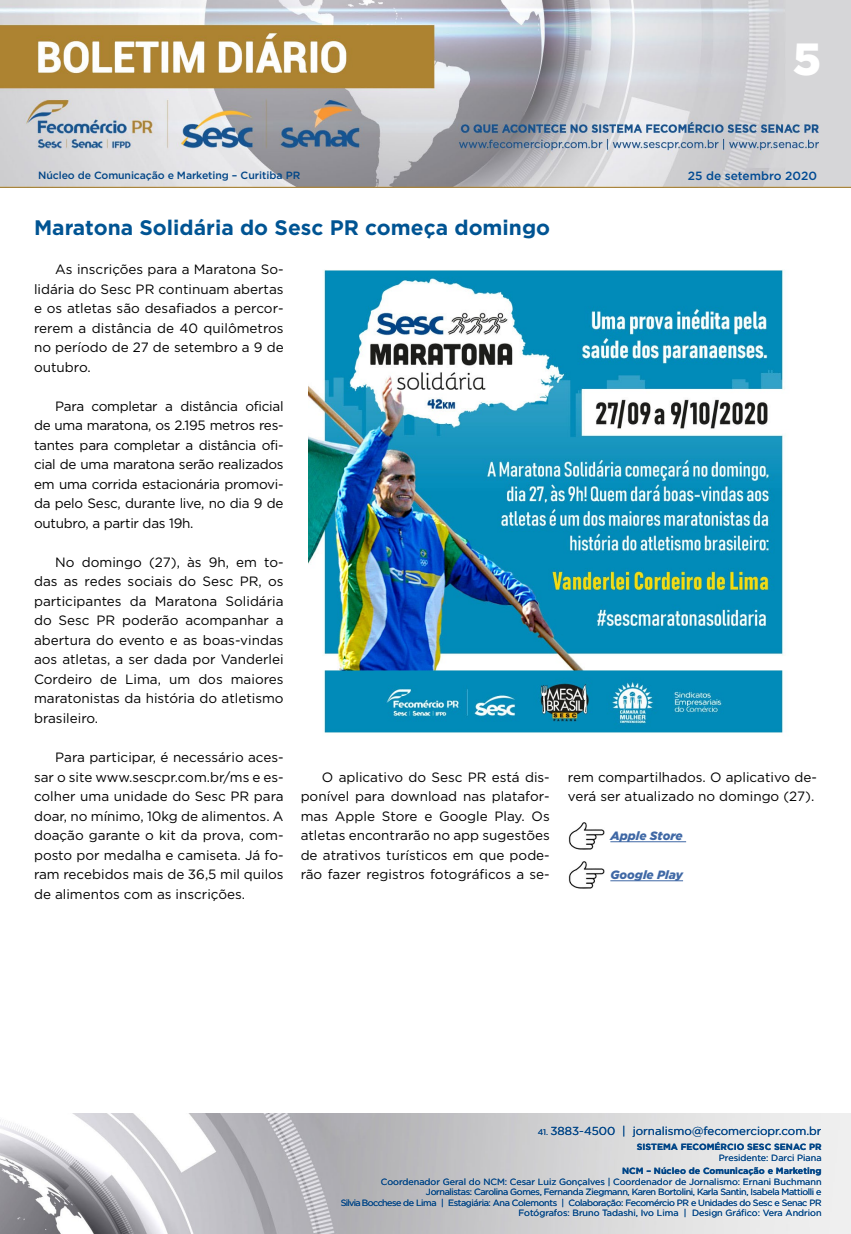
<style>
.page{position:relative;width:851px;height:1234px;background:#fff}
.page>*{position:absolute;margin:0;border:0;box-sizing:border-box;transform-origin:0 0}
.t1{font:900 45px "Gotham";color:#fff}
.t2{font:700 21px "Gotham";color:#005493}
.t3{font:13.5px/19.5px "Gotham";color:#000;text-align:justify}
.t4{font:italic 900 12px "Gotham";color:#3f68a5}
.t5{font:500 11.85px "Gotham";color:#004a93}
.t6{font:11.55px "Gotham";color:#004587}
.t7{font:500 10.5px "Gotham";letter-spacing:-.01em;color:#004587}
.t8{font:9px/10.5px "Gotham";letter-spacing:-.04em;color:#004587;text-align:right}
.t9{font:700 9px "Gotham";color:#004587}
.t10{font:9px "Gotham";color:#004587}
.s1{font-size:8.25px}
</style>
<div class="page">
<img style="left:0;top:0;width:850px;height:188px">
<img style="left:0;top:1113px;width:850px;height:120px">
<hr style="left:610px;top:841px;width:76px;height:1px;background:#3f68a5">
<hr style="left:610px;top:880px;width:73px;height:1px;background:#3f68a5">
<img style="left:308px;top:270px;width:475px;height:463px">
<img style="left:569px;top:822px;width:35px;height:27px">
<img style="left:569px;top:861px;width:35px;height:27px">
<h1 class="t1" style="left:792px;top:28px;width:30px">5</h1>
<p class="t7" style="left:38px;top:168px;width:264px">Núcleo de Comunicação e Marketing – Curitiba PR</p>
<p class="t5" style="left:687px;top:167px;width:131px">25 de setembro 2020</p>
<h2 class="t2" style="left:34px;top:214px;width:517px">Maratona Solidária do Sesc PR começa domingo</h2>
<p class="t3" style="left:34px;top:259px;width:251px;text-indent:21px">As inscrições para a Maratona So&shy;lidária do Sesc PR continuam abertas e os atletas são desafiados a percor&shy;rerem a distância de 40 quilômetros no período de 27 de setembro a 9 de outubro.</p>
<p class="t3" style="left:34px;top:396px;width:251px;text-indent:21px">Para completar a distância oficial de uma maratona, os 2.195 metros res&shy;tantes para completar a distância ofi&shy;cial de uma maratona serão realizados em uma corrida estacionária promovi&shy;da pelo Sesc, durante live, no dia 9 de outubro, a partir das 19h.</p>
<p class="t3" style="left:34px;top:552px;width:251px;text-indent:21px">No domingo (27), às 9h, em to&shy;das as redes sociais do Sesc PR, os participantes da Maratona Solidária do Sesc PR poderão acompanhar a abertura do evento e as boas-vindas aos atletas, a ser dada por Vanderlei Cordeiro de Lima, um dos maiores maratonistas da história do atletismo brasileiro.</p>
<p class="t3" style="left:34px;top:747px;width:251px;text-indent:21px">Para participar, é necessário aces&shy;sar o site www.sescpr.com.br/ms e es&shy;colher uma unidade do Sesc PR para doar, no mínimo, 10kg de alimentos. A doação garante o kit da prova, com&shy;posto por medalha e camiseta. Já fo&shy;ram recebidos mais de 36,5 mil quilos de alimentos com as inscrições.</p>
<p class="t3" style="left:300px;top:766px;width:250px;text-indent:21px">O aplicativo do Sesc PR está dis&shy;ponível para download nas platafor&shy;mas Apple Store e Google Play. Os atletas encontrarão no app sugestões de atrativos turísticos em que pode&shy;rão fazer registros fotográficos a se-</p>
<p class="t3" style="left:567px;top:766px;width:250px">rem compartilhados. O aplicativo de&shy;verá ser atualizado no domingo (27).</p>
<p class="t4" style="left:610px;top:827px;width:74px">Apple Store</p>
<p class="t4" style="left:610px;top:866px;width:74px">Google Play</p>
<p class="t6" style="left:537px;top:1123px;width:285px"><span class="s1">41.</span> 3883-4500 | jornalismo@fecomerciopr.com.br</p>
<p class="t9" style="left:636px;top:1140px;width:186px">SISTEMA FECOMÉRCIO SESC SENAC PR</p>
<p class="t10" style="left:718px;top:1151px;width:104px">Presidente: Darci Piana</p>
<p class="t9" style="left:622px;top:1164px;width:201px">NCM – Núcleo de Comunicação e Marketing</p>
<p class="t8" style="left:341px;top:1175px;width:482px">Coordenador Geral do NCM: Cesar Luiz Gonçalves | Coordenador de Jornalismo: Ernani Buchmann Jornalistas: Carolina Gomes, Fernanda Ziegmann, Karen Bortolini, Karla Santin, Isabela Mattiolli e<br>Silvia Bocchese de Lima | Estagiária: Ana Colemonts | Colaboração: Fecomércio PR e Unidades do Sesc e Senac PR Fotógrafos: Bruno Tadashi, Ivo Lima | Design Gráfico: Vera Andrion</p>
</div>
